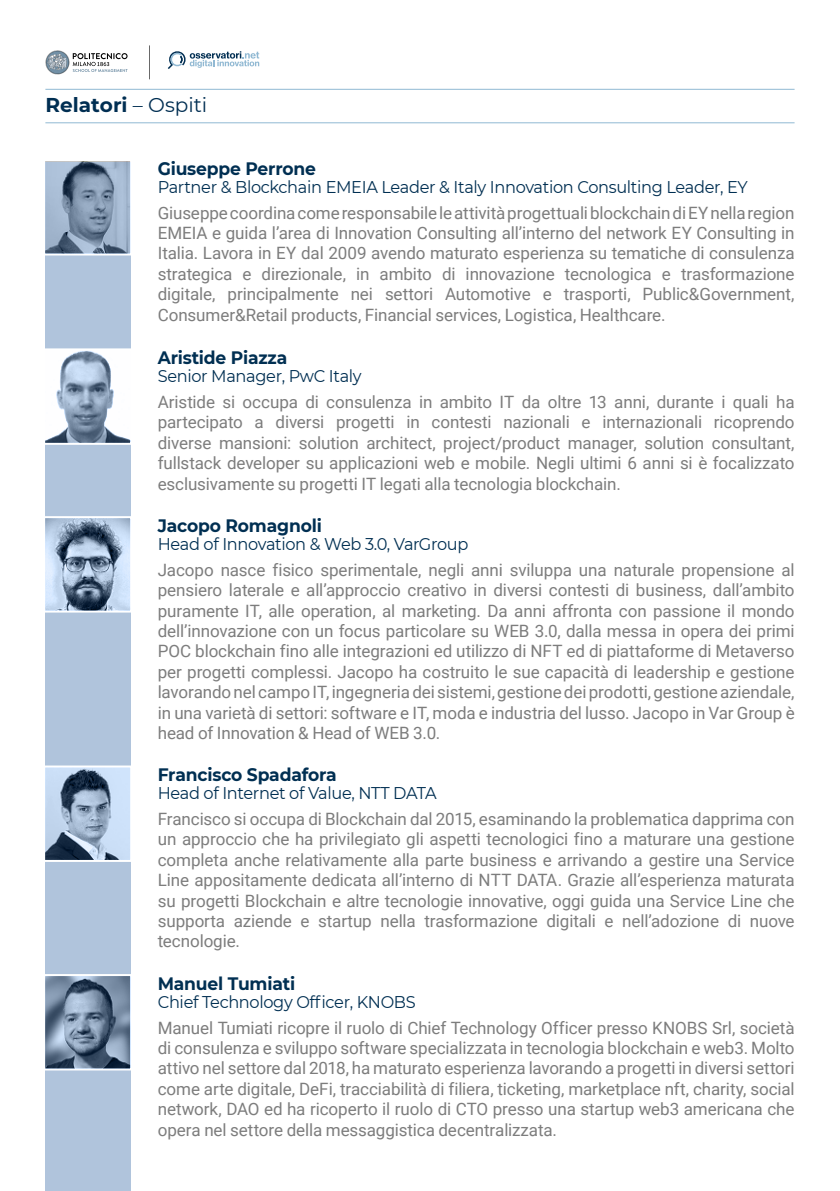
<style>
.page{position:relative;width:840px;height:1191px;background:#fff}
.page>*{position:absolute;margin:0;border:0;box-sizing:border-box;transform-origin:0 0}
.t1{font:700 20px "Montserrat";color:#002e52}
.t2{font:700 18px "Montserrat";letter-spacing:-.01em;color:#002f52;scale:.95 1}
.t3{font:17px/20.4px "Roboto";letter-spacing:-.005em;color:#7d7d7d;text-align:justify}
.t4{font:17px "Montserrat";letter-spacing:-.02em;color:#002f52;scale:.95 1}
.s1{font-weight:400}
</style>
<div class="page">
<div style="left:45px;top:163px;width:85px;height:1028px;background:#b0c4dc"></div>
<hr style="left:45px;top:89px;width:749px;height:1px;background:#91b9d3">
<hr style="left:45px;top:122px;width:749px;height:1px;background:#91b9d3">
<svg style="left:149px;top:45px;width:1px;height:34px"></svg>
<svg style="left:45px;top:50px;width:82px;height:24px"></svg>
<svg style="left:168px;top:51px;width:91px;height:18px"></svg>
<svg style="left:45px;top:161px;width:86px;height:95px"></svg>
<svg style="left:45px;top:347px;width:86px;height:99px;background:#bac5d3"></svg>
<svg style="left:45px;top:515px;width:86px;height:98px"></svg>
<svg style="left:45px;top:764px;width:86px;height:99px"></svg>
<svg style="left:45px;top:973px;width:86px;height:98px;background:#72859c"></svg>
<p class="t1" style="left:45px;top:91px;width:163px">Relatori <span class="s1">– Ospiti</span></p>
<p class="t2" style="left:158px;top:155px;width:168px">Giuseppe Perrone</p>
<p class="t4" style="left:158px;top:175px;width:622px">Partner &amp; Blockchain EMEIA Leader &amp; Italy Innovation Consulting Leader, EY</p>
<p class="t3" style="left:158px;top:202px;width:638px">Giuseppe coordina come responsabile le attività progettuali blockchain di EY nella region EMEIA e guida l’area di Innovation Consulting all’interno del network EY Consulting in Italia. Lavora in EY dal 2009 avendo maturato esperienza su tematiche di consulenza strategica e direzionale, in ambito di innovazione tecnologica e trasformazione digitale, principalmente nei settori Automotive e trasporti, Public&amp;Government, Consumer&amp;Retail products, Financial services, Logistica, Healthcare.</p>
<p class="t2" style="left:158px;top:344px;width:138px">Aristide Piazza</p>
<p class="t4" style="left:158px;top:364px;width:216px">Senior Manager, PwC Italy</p>
<p class="t3" style="left:158px;top:391px;width:638px">Aristide si occupa di consulenza in ambito IT da oltre 13 anni, durante i quali ha partecipato a diversi progetti in contesti nazionali e internazionali ricoprendo diverse mansioni: solution architect, project/product manager, solution consultant, fullstack developer su applicazioni web e mobile. Negli ultimi 6 anni si è focalizzato esclusivamente su progetti IT legati alla tecnologia blockchain.</p>
<p class="t2" style="left:158px;top:512px;width:174px">Jacopo Romagnoli</p>
<p class="t4" style="left:158px;top:532px;width:328px">Head of Innovation &amp; Web 3.0, VarGroup</p>
<p class="t3" style="left:158px;top:559px;width:638px">Jacopo nasce fisico sperimentale, negli anni sviluppa una naturale propensione al pensiero laterale e all’approccio creativo in diversi contesti di business, dall’ambito puramente IT, alle operation, al marketing. Da anni affronta con passione il mondo dell’innovazione con un focus particolare su WEB 3.0, dalla messa in opera dei primi POC blockchain fino alle integrazioni ed utilizzo di NFT ed di piattaforme di Metaverso per progetti complessi. Jacopo ha costruito le sue capacità di leadership e gestione lavorando nel campo IT, ingegneria dei sistemi, gestione dei prodotti, gestione aziendale, in una varietà di settori: software e IT, moda e industria del lusso. Jacopo in Var Group è head of Innovation &amp; Head of WEB 3.0.</p>
<p class="t2" style="left:158px;top:761px;width:190px">Francisco Spadafora</p>
<p class="t4" style="left:158px;top:781px;width:295px">Head of Internet of Value, NTT DATA</p>
<p class="t3" style="left:158px;top:808px;width:638px">Francisco si occupa di Blockchain dal 2015, esaminando la problematica dapprima con un approccio che ha privilegiato gli aspetti tecnologici fino a maturare una gestione completa anche relativamente alla parte business e arrivando a gestire una Service Line appositamente dedicata all’interno di NTT DATA. Grazie all’esperienza maturata su progetti Blockchain e altre tecnologie innovative, oggi guida una Service Line che supporta aziende e startup nella trasformazione digitali e nell’adozione di nuove tecnologie.</p>
<p class="t2" style="left:158px;top:970px;width:146px">Manuel Tumiati</p>
<p class="t4" style="left:158px;top:989px;width:273px">Chief Technology Officer, KNOBS</p>
<p class="t3" style="left:158px;top:1016px;width:638px">Manuel Tumiati ricopre il ruolo di Chief Technology Officer presso KNOBS Srl, società di consulenza e sviluppo software specializzata in tecnologia blockchain e web3. Molto attivo nel settore dal 2018, ha maturato esperienza lavorando a progetti in diversi settori come arte digitale, DeFi, tracciabilità di filiera, ticketing, marketplace nft, charity, social network, DAO ed ha ricoperto il ruolo di CTO presso una startup web3 americana che opera nel settore della messaggistica decentralizzata.</p>
</div>
